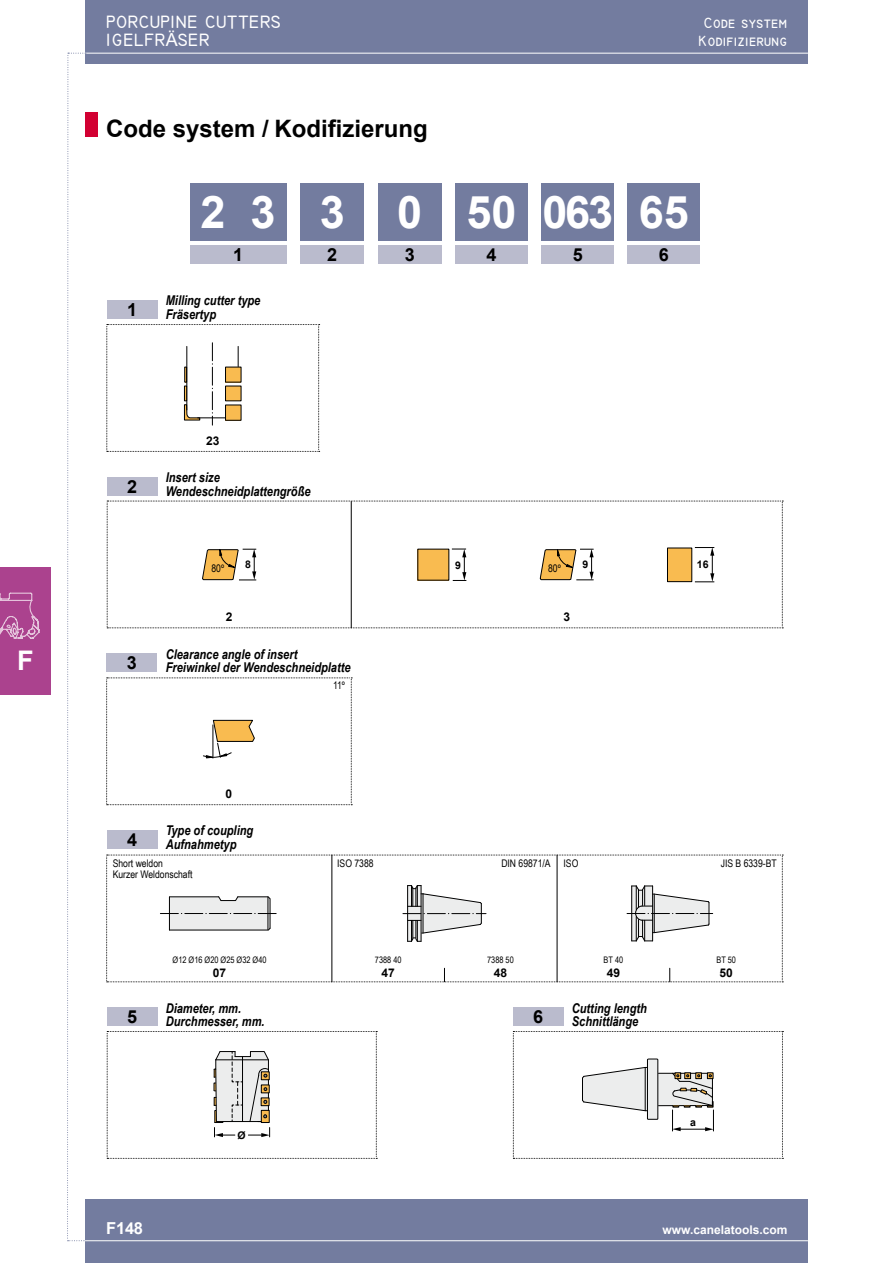
<style>
.page{position:relative;width:893px;height:1263px;background:#fff}
.page>*{position:absolute;margin:0;border:0;box-sizing:border-box;transform-origin:0 0}
.t1{font:700 45px "Arial";color:#fff}
.t2{font:700 27px "Arial";color:#fff}
.t3{font:700 24px "Arial";color:#000}
.t4{font:700 18px "Technic";color:#fff}
.t5{font:700 18px "Arial";color:#000}
.t6{font:700 16.5px "Arial";color:#fff}
.t7{font:700 15px "Technic";color:#fff}
.t8{font:italic 700 13.5px "Arial Narrow";color:#000}
.t9{font:700 12px "Arial";color:#fff}
.t10{font:700 12px "Arial";color:#000}
.t11{font:10.5px "Arial Narrow";color:#000}
.t12{font:700 10.5px "Arial";color:#000}
.t13{font:9px "Arial Narrow";color:#000}
.s1{font-family:"Arial";font-weight:400}
</style>
<div class="page">
<div style="left:85px;top:0;width:723px;height:64px;background:#737c9f"></div>
<hr style="left:85px;top:53px;width:723px;height:1px;background:#fff">
<svg style="left:67px;top:53px;width:19px;height:1188px"></svg>
<div style="left:85px;top:1199px;width:723px;height:64px;background:#737c9f"></div>
<hr style="left:85px;top:1240px;width:723px;height:1px;background:#fff">
<div style="left:190px;top:183px;width:97px;height:58px;background:#737c9f"></div>
<div style="left:300px;top:183px;width:64px;height:58px;background:#737c9f"></div>
<div style="left:378px;top:183px;width:64px;height:58px;background:#737c9f"></div>
<div style="left:455px;top:183px;width:73px;height:58px;background:#737c9f"></div>
<div style="left:542px;top:183px;width:72px;height:58px;background:#737c9f"></div>
<div style="left:300px;top:245px;width:64px;height:19px;background:#babbcd"></div>
<div style="left:190px;top:245px;width:97px;height:19px;background:#babbcd"></div>
<div style="left:107px;top:1007px;width:50px;height:19px;background:#babbcd"></div>
<div style="left:513px;top:1007px;width:51px;height:19px;background:#babbcd"></div>
<div style="left:378px;top:245px;width:64px;height:19px;background:#babbcd"></div>
<div style="left:455px;top:245px;width:73px;height:19px;background:#babbcd"></div>
<div style="left:542px;top:245px;width:72px;height:19px;background:#babbcd"></div>
<div style="left:628px;top:183px;width:72px;height:58px;background:#737c9f"></div>
<div style="left:628px;top:245px;width:72px;height:19px;background:#babbcd"></div>
<div style="left:107px;top:830px;width:50px;height:19px;background:#babbcd"></div>
<div style="left:107px;top:653px;width:50px;height:19px;background:#babbcd"></div>
<div style="left:107px;top:477px;width:50px;height:19px;background:#babbcd"></div>
<div style="left:107px;top:300px;width:51px;height:19px;background:#babbcd"></div>
<div style="left:85px;top:112px;width:13px;height:24px;background:#d20032"></div>
<svg style="left:106px;top:677px;width:246px;height:128px"></svg>
<svg style="left:107px;top:501px;width:676px;height:127px"></svg>
<div style="left:667px;top:548px;width:25px;height:34px;background:#f9bb50"></div>
<div style="left:667px;top:548px;width:25px;height:34px;border:1px solid #000"></div>
<svg style="left:106px;top:324px;width:214px;height:128px"></svg>
<svg style="left:107px;top:1031px;width:270px;height:128px"></svg>
<svg style="left:513px;top:1031px;width:270px;height:128px"></svg>
<svg style="left:106px;top:855px;width:677px;height:127px"></svg>
<div style="left:0;top:568px;width:51px;height:127px;background:#ab428e"></div>
<svg style="left:0;top:592px;width:40px;height:47px"></svg>
<h2 class="t2" style="left:17px;top:642px;width:18px">F</h2>
<h3 class="t4" style="left:106px;top:12px;width:177px">PORCUPINE CUTTERS</h3>
<p class="t7" style="left:704px;top:15px;width:85px">Code system</p>
<h3 class="t4" style="left:106px;top:30px;width:105px">IGELFR<span class="s1">Ä</span>SER</h3>
<p class="t7" style="left:699px;top:33px;width:90px">Kodifizierung</p>
<h3 class="t3" style="left:106px;top:112px;width:323px">Code system / Kodifizierung</h3>
<h3 class="t5" style="left:127px;top:298px;width:12px">1</h3>
<h1 class="t1" style="left:201px;top:183px;width:414px">2 3 3 0 50063</h1>
<h3 class="t5" style="left:233px;top:243px;width:12px">1</h3>
<h3 class="t5" style="left:327px;top:243px;width:12px">2</h3>
<h3 class="t5" style="left:405px;top:243px;width:12px">3</h3>
<h3 class="t5" style="left:487px;top:243px;width:12px">4</h3>
<h3 class="t5" style="left:573px;top:243px;width:12px">5</h3>
<p class="t8" style="left:166px;top:290px;width:96px">Milling cutter type</p>
<p class="t8" style="left:166px;top:304px;width:52px">Fräsertyp</p>
<h1 class="t1" style="left:639px;top:183px;width:52px">65</h1>
<h3 class="t5" style="left:659px;top:243px;width:12px">6</h3>
<h3 class="t5" style="left:127px;top:474px;width:12px">2</h3>
<p class="t10" style="left:206px;top:433px;width:15px">23</p>
<p class="t8" style="left:166px;top:467px;width:56px">Insert size</p>
<p class="t8" style="left:166px;top:481px;width:146px">Wendeschneidplattengröße</p>
<p class="t12" style="left:245px;top:557px;width:7px">8</p>
<p class="t12" style="left:455px;top:558px;width:7px">9</p>
<p class="t12" style="left:582px;top:558px;width:7px">9</p>
<p class="t12" style="left:697px;top:558px;width:13px">16</p>
<p class="t11" style="left:211px;top:560px;width:14px">80º</p>
<p class="t11" style="left:548px;top:560px;width:14px">80º</p>
<h3 class="t5" style="left:127px;top:651px;width:12px">3</h3>
<p class="t10" style="left:226px;top:608px;width:8px">2</p>
<p class="t10" style="left:564px;top:608px;width:8px">3</p>
<p class="t8" style="left:166px;top:644px;width:133px">Clearance angle of insert</p>
<p class="t8" style="left:166px;top:657px;width:186px">Freiwinkel der Wendeschneidplatte</p>
<p class="t11" style="left:333px;top:678px;width:14px">11º</p>
<h3 class="t5" style="left:127px;top:828px;width:12px">4</h3>
<p class="t10" style="left:226px;top:785px;width:8px">0</p>
<p class="t8" style="left:166px;top:820px;width:89px">Type of coupling</p>
<p class="t8" style="left:166px;top:834px;width:72px">Aufnahmetyp</p>
<p class="t11" style="left:113px;top:856px;width:52px">Short weldon</p>
<p class="t11" style="left:337px;top:856px;width:38px">ISO 7388</p>
<p class="t11" style="left:501px;top:856px;width:79px">DIN 69871/A ISO</p>
<p class="t11" style="left:721px;top:856px;width:57px">JIS B 6339-BT</p>
<p class="t11" style="left:113px;top:866px;width:81px">Kurzer Weldonschaft</p>
<p class="t13" style="left:173px;top:953px;width:95px">Ø12 Ø16 Ø20 Ø25 Ø32 Ø40</p>
<p class="t13" style="left:375px;top:953px;width:28px">7388 40</p>
<p class="t13" style="left:487px;top:953px;width:28px">7388 50</p>
<p class="t13" style="left:604px;top:953px;width:21px">BT 40</p>
<p class="t13" style="left:716px;top:953px;width:21px">BT 50</p>
<p class="t10" style="left:213px;top:964px;width:15px">07</p>
<p class="t10" style="left:382px;top:964px;width:15px">47</p>
<p class="t10" style="left:494px;top:964px;width:15px">48</p>
<p class="t10" style="left:607px;top:964px;width:15px">49</p>
<p class="t10" style="left:720px;top:964px;width:15px">50</p>
<h3 class="t5" style="left:127px;top:1005px;width:12px">5</h3>
<p class="t8" style="left:166px;top:998px;width:77px">Diameter, mm.</p>
<p class="t8" style="left:572px;top:998px;width:77px">Cutting length</p>
<h3 class="t5" style="left:533px;top:1005px;width:12px">6</h3>
<p class="t8" style="left:166px;top:1011px;width:100px">Durchmesser, mm.</p>
<p class="t8" style="left:572px;top:1011px;width:68px">Schnittlänge</p>
<p class="t12" style="left:238px;top:1128px;width:10px">Ø</p>
<p class="t12" style="left:690px;top:1115px;width:7px">a</p>
<p class="t6" style="left:106px;top:1217px;width:38px">F148</p>
<p class="t9" style="left:662px;top:1221px;width:126px">www.canelatools.com</p>
</div>
